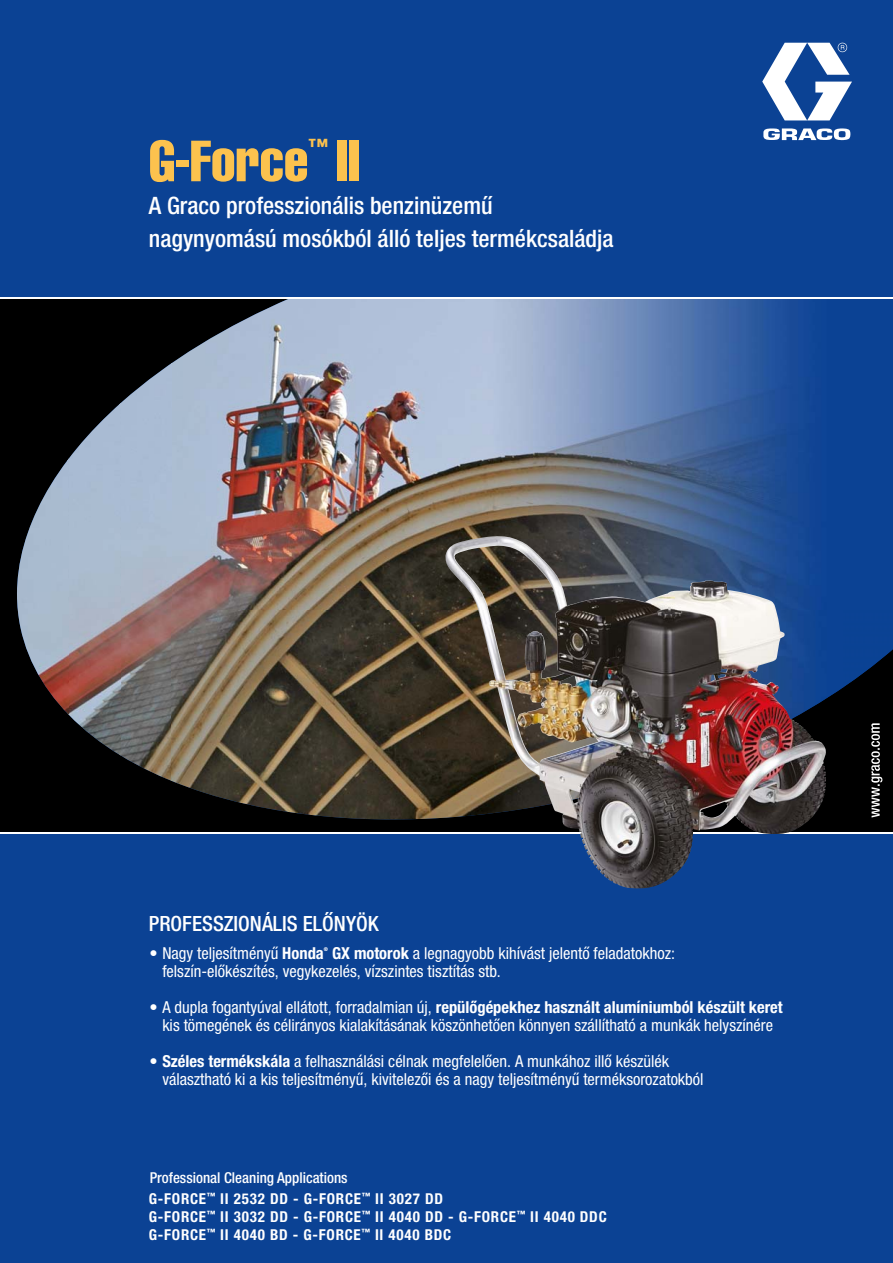
<style>
.page{position:relative;width:893px;height:1263px;background:#fff}
.page>*{position:absolute;margin:0;border:0;box-sizing:border-box;transform-origin:0 0}
.t1{font:57px "Helvetica LT Std Comp";color:#fcc24e}
.t2{font:500 condensed 24px/33px "Helvetica Neue LTCE";color:#fff}
.t3{font:500 condensed 21px "Helvetica Neue LTCE";color:#fff}
.t4{font:19.95px "Helvetica LT Std Comp";color:#fcc24e}
.t5{font:condensed 16.5px/18px "Helvetica Neue LTCE";color:#fff}
.t6{font:700 condensed 15px/18px "Helvetica Neue LT Std";letter-spacing:.05em;color:#fff}
.t7{font:500 condensed 15px "Helvetica Neue LT Std";color:#fff}
.t8{font:700 condensed 5.25px "Helvetica Neue LTCE";color:#fff}
.s1{font-weight:700}
</style>
<div class="page">
<div style="left:5px;top:299px;width:888px;height:529px;background:#000"></div>
<div style="left:0;top:833px;width:893px;height:430px;background:#0b4294"></div>
<div style="left:0;top:0;width:893px;height:298px;background:#0b4294"></div>
<svg style="left:762px;top:43px;width:90px;height:97px"></svg>
<svg style="left:871px;top:723px;width:11px;height:94px"></svg>
<hr style="left:0;top:833px;width:893px;height:1px;background:#fff">
<img style="left:171px;top:299px;width:722px;height:311px">
<img style="left:120px;top:361px;width:52px;height:421px">
<img style="left:68px;top:401px;width:52px;height:367px">
<img style="left:17px;top:454px;width:52px;height:262px">
<img style="left:171px;top:610px;width:274px;height:209px">
<img style="left:826px;top:610px;width:18px;height:158px">
<img style="left:843px;top:610px;width:50px;height:78px">
<img style="left:445px;top:536px;width:381px;height:353px">
<hr style="left:0;top:297px;width:893px;height:1px;background:#fff">
<h1 class="t1" style="left:149px;top:141px;width:161px">G-Force</h1>
<p class="t4" style="left:308px;top:139px;width:21px">™</p>
<h1 class="t1" style="left:336px;top:141px;width:25px">II</h1>
<h2 class="t2" style="left:149px;top:192px;width:466px">A Graco professzionális benzinüzemű nagynyomású mosókból álló teljes termékcsaládja</h2>
<p class="t3" style="left:149px;top:916px;width:231px">PROFESSZIONÁLIS ELŐNYÖK</p>
<p class="t5" style="left:150px;top:946px;width:176px">• Nagy teljesítményű <span class="s1">Honda</span></p>
<p class="t8" style="left:324px;top:948px;width:6px">®</p>
<p class="t5" style="left:162px;top:946px;width:514px;text-indent:170px"><span class="s1">GX motorok</span> a legnagyobb kihívást jelentő feladatokhoz: felszín-előkészítés, vegykezelés, vízszintes tisztítás stb.</p>
<p class="t5" style="left:150px;top:1000px;width:635px;text-align:center">• A dupla fogantyúval ellátott, forradalmian új, <span class="s1">repülőgépekhez használt alumíniumból készült keret </span>kis tömegének és célirányos kialakításának köszönhetően könnyen szállítható a munkák helyszínére</p>
<p class="t5" style="left:162px;top:1054px;width:543px;text-indent:-13px">• <span class="s1">Széles termékskála</span> a felhasználási célnak megfelelően. A munkához illő készülék választható ki a kis teljesítményű, kivitelezői és a nagy teljesítményű terméksorozatokból</p>
<p class="t7" style="left:150px;top:1172px;width:199px">Professional Cleaning Applications</p>
<p class="t6" style="left:149px;top:1191px;width:459px">G-FORCE<sup>™</sup> II 2532 DD - G-FORCE<sup>™</sup> II 3027 DD<br>G-FORCE<sup>™</sup> II 3032 DD - G-FORCE<sup>™</sup> II 4040 DD - G-FORCE<sup>™</sup> II 4040 DDC<br>G-FORCE<sup>™</sup> II 4040 BD - G-FORCE<sup>™</sup> II 4040 BDC</p>
</div>
